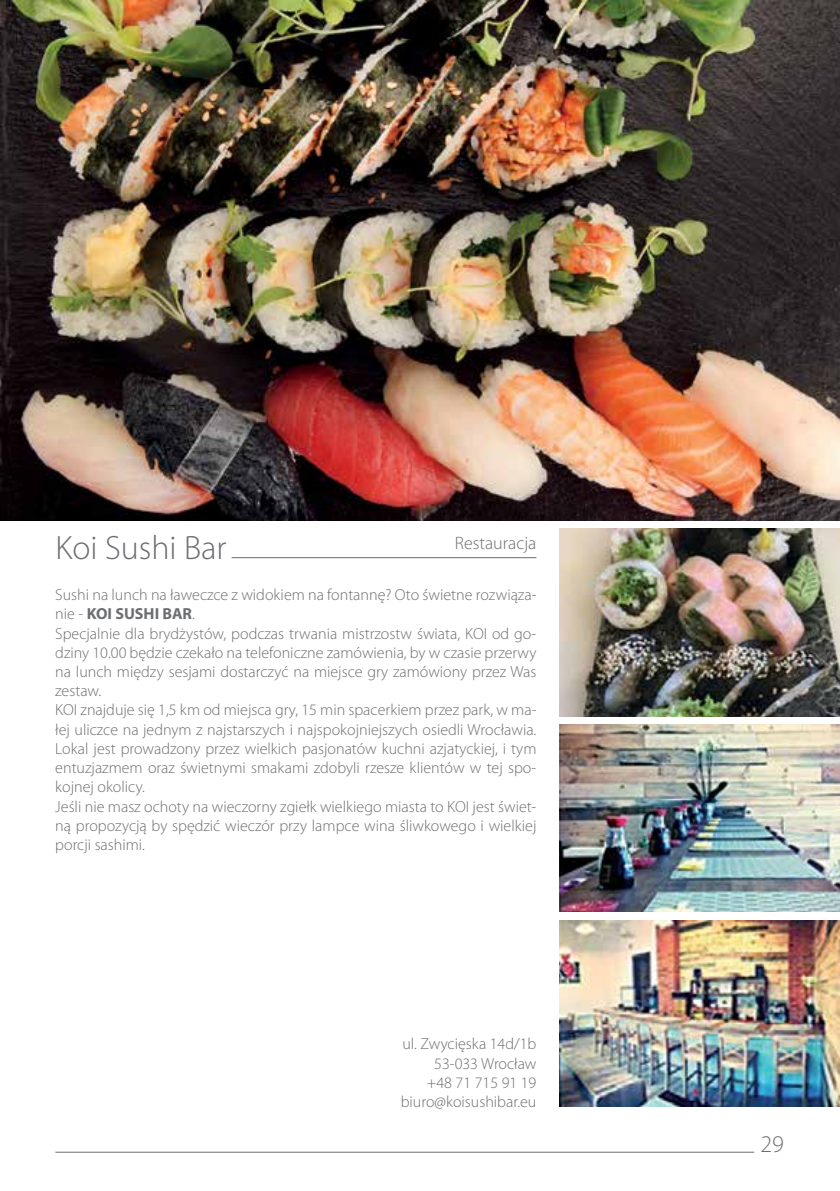
<style>
.page{position:relative;width:840px;height:1191px;background:#fff}
.page>*{position:absolute;margin:0;border:0;box-sizing:border-box;transform-origin:0 0}
.t1{font:300 33.8px "Myriad Pro";color:#6d6e71}
.t2{font:300 24px "Myriad Pro";color:#6d6e71}
.t3{font:300 18px "Myriad Pro";color:#6d6e71}
.t4{font:300 16px/19.2px "Myriad Pro";color:#6d6e71;text-align:right}
.s1{font-weight:700}
</style>
<div class="page">
<hr style="left:55px;top:1151px;width:698px;height:1px;background:#6d6e71">
<img style="left:0;top:0;width:839px;height:520px">
<img style="left:559px;top:529px;width:280px;height:187px">
<img style="left:559px;top:724px;width:280px;height:187px">
<img style="left:559px;top:920px;width:280px;height:187px">
<hr style="left:231px;top:557px;width:305px;height:1px;background:#6d6e71">
<h1 class="t1" style="left:55px;top:528px;width:173px">Koi Sushi Bar</h1>
<p class="t3" style="left:454px;top:532px;width:83px">Restauracja</p>
<p class="t4" style="left:55px;top:585px;width:482px;text-align:left">Sushi na lunch na ławeczce z widokiem na fontannę? Oto świetne rozwiąza&shy;nie - <span class="s1">KOI SUSHI BAR</span>.<br>Specjalnie dla brydżystów, podczas trwania mistrzostw świata, KOI od go&shy;dziny 10.00 będzie czekało na telefoniczne zamówienia, by w czasie przerwy na lunch między sesjami dostarczyć na miejsce gry zamówiony przez Was zestaw.<br>KOI znajduje się 1,5 km od miejsca gry, 15 min spacerkiem przez park, w ma&shy;łej uliczce na jednym z najstarszych i najspokojniejszych osiedli Wrocławia.<br>Lokal jest prowadzony przez wielkich pasjonatów kuchni azjatyckiej, i tym entuzjazmem oraz świetnymi smakami zdobyli rzesze klientów w tej spo&shy;kojnej okolicy.<br>Jeśli nie masz ochoty na wieczorny zgiełk wielkiego miasta to KOI jest świet&shy;ną propozycją by spędzić wieczór przy lampce wina śliwkowego i wielkiej porcji sashimi.</p>
<p class="t4" style="left:400px;top:1034px;width:137px">ul. Zwycięska 14d/1b<br>53-033 Wrocław<br>+48 71 715 91 19 biuro@koisushibar.eu</p>
<h2 class="t2" style="left:760px;top:1130px;width:25px">29</h2>
</div>
